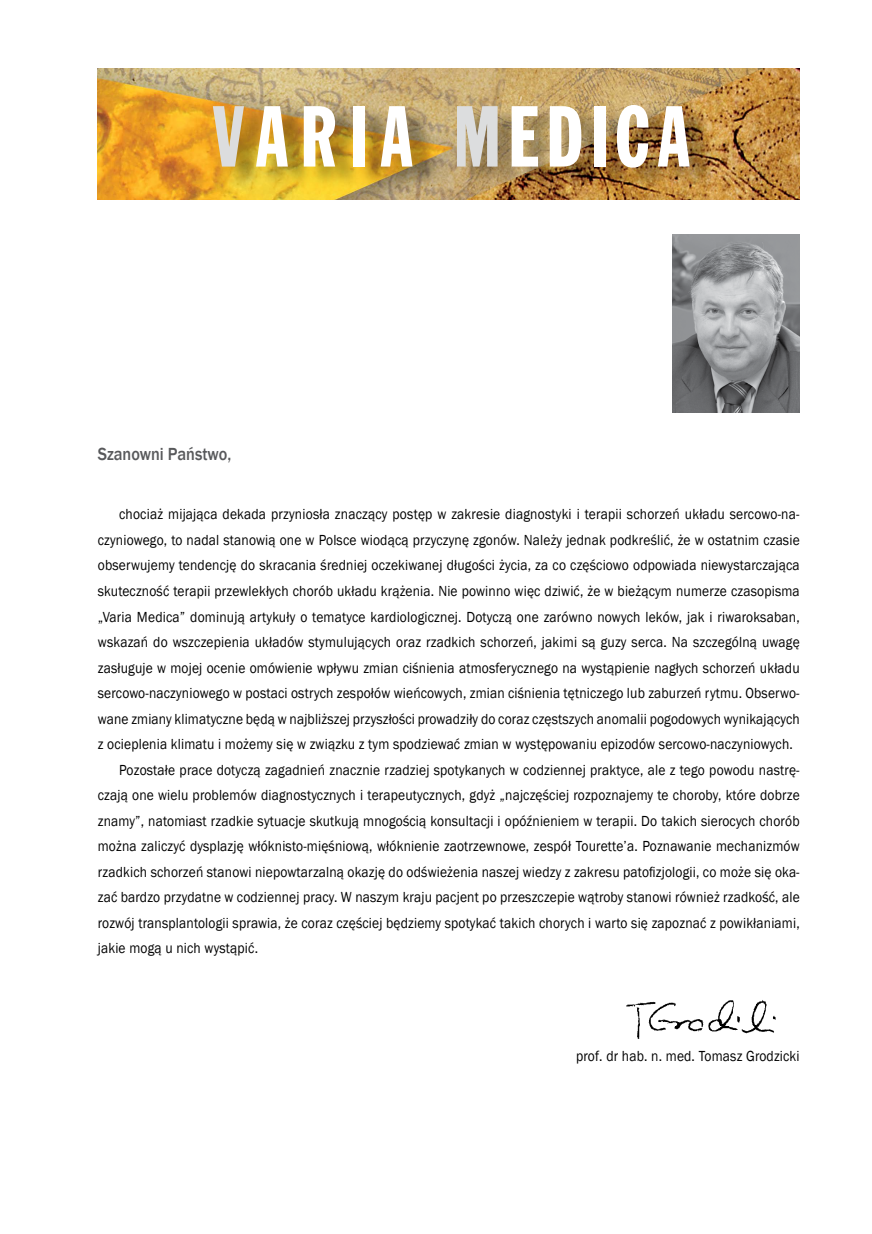
<style>
.page{position:relative;width:872px;height:1234px;background:#fff}
.page>*{position:absolute;margin:0;border:0;box-sizing:border-box;transform-origin:0 0}
.t1{font:85.5px "Frank Goth X Cn EU";letter-spacing:.08em;color:#fff}
.t2{font:500 18px "Franklin Gothic";color:#58595b;scale:.9 1}
.t3{font:15px "Franklin Gothic";letter-spacing:.01em;color:#000;scale:.9 1}
.s1{color:#dcddde}
</style>
<div class="page">
<img style="left:98px;top:68px;width:701px;height:131px">
<div style="left:218px;top:104px;width:499px;height:86px;background:#000;opacity:.35"></div>
<img style="left:672px;top:234px;width:127px;height:178px">
<img style="left:626px;top:1000px;width:150px;height:39px">
<h1 class="t1" style="left:212px;top:85px;width:479px"><span class="s1">V</span>ARIA <span class="s1">M</span>EDICA</h1>
<p class="t2" style="left:98px;top:442px;width:150px">Szanowni Państwo,</p>
<p class="t3" style="left:119px;top:505px;width:757px">chociaż mijająca dekada przyniosła znaczący postęp w zakresie diagnostyki i terapii schorzeń układu sercowo-na-</p>
<p class="t3" style="left:98px;top:530px;width:781px">czyniowego, to nadal stanowią one w Polsce wiodącą przyczynę zgonów. Należy jednak podkreślić, że w ostatnim czasie</p>
<p class="t3" style="left:98px;top:556px;width:781px">obserwujemy tendencję do skracania średniej oczekiwanej długości życia, za co częściowo odpowiada niewystarczająca</p>
<p class="t3" style="left:98px;top:581px;width:781px">skuteczność terapii przewlekłych chorób układu krążenia. Nie powinno więc dziwić, że w bieżącym numerze czasopisma</p>
<p class="t3" style="left:98px;top:607px;width:781px">„Varia Medica” dominują artykuły o tematyce kardiologicznej. Dotyczą one zarówno nowych leków, jak i riwaroksaban,</p>
<p class="t3" style="left:98px;top:632px;width:781px">wskazań do wszczepienia układów stymulujących oraz rzadkich schorzeń, jakimi są guzy serca. Na szczególną uwagę</p>
<p class="t3" style="left:98px;top:658px;width:781px">zasługuje w mojej ocenie omówienie wpływu zmian ciśnienia atmosferycznego na wystąpienie nagłych schorzeń układu</p>
<p class="t3" style="left:98px;top:683px;width:781px">sercowo-naczyniowego w postaci ostrych zespołów wieńcowych, zmian ciśnienia tętniczego lub zaburzeń rytmu. Obserwo-</p>
<p class="t3" style="left:98px;top:709px;width:781px">wane zmiany klimatyczne będą w najbliższej przyszłości prowadziły do coraz częstszych anomalii pogodowych wynikających</p>
<p class="t3" style="left:98px;top:734px;width:773px">z ocieplenia klimatu i możemy się w związku z tym spodziewać zmian w występowaniu epizodów sercowo-naczyniowych.</p>
<p class="t3" style="left:119px;top:760px;width:757px">Pozostałe prace dotyczą zagadnień znacznie rzadziej spotykanych w codziennej praktyce, ale z tego powodu nastrę-</p>
<p class="t3" style="left:98px;top:785px;width:781px">czają one wielu problemów diagnostycznych i terapeutycznych, gdyż „najczęściej rozpoznajemy te choroby, które dobrze</p>
<p class="t3" style="left:98px;top:811px;width:781px">znamy”, natomiast rzadkie sytuacje skutkują mnogością konsultacji i opóźnieniem w terapii. Do takich sierocych chorób</p>
<p class="t3" style="left:98px;top:836px;width:781px">można zaliczyć dysplazję włóknisto-mięśniową, włóknienie zaotrzewnowe, zespół Tourette’a. Poznawanie mechanizmów</p>
<p class="t3" style="left:98px;top:862px;width:781px">rzadkich schorzeń stanowi niepowtarzalną okazję do odświeżenia naszej wiedzy z zakresu patofizjologii, co może się oka-</p>
<p class="t3" style="left:98px;top:887px;width:781px">zać bardzo przydatne w codziennej pracy. W naszym kraju pacjent po przeszczepie wątroby stanowi również rzadkość, ale</p>
<p class="t3" style="left:98px;top:913px;width:781px">rozwój transplantologii sprawia, że coraz częściej będziemy spotykać takich chorych i warto się zapoznać z powikłaniami,</p>
<p class="t3" style="left:98px;top:938px;width:179px">jakie mogą u nich wystąpić.</p>
<p class="t3" style="left:576px;top:1046px;width:250px">prof. dr hab. n. med. Tomasz Grodzicki</p>
</div>
